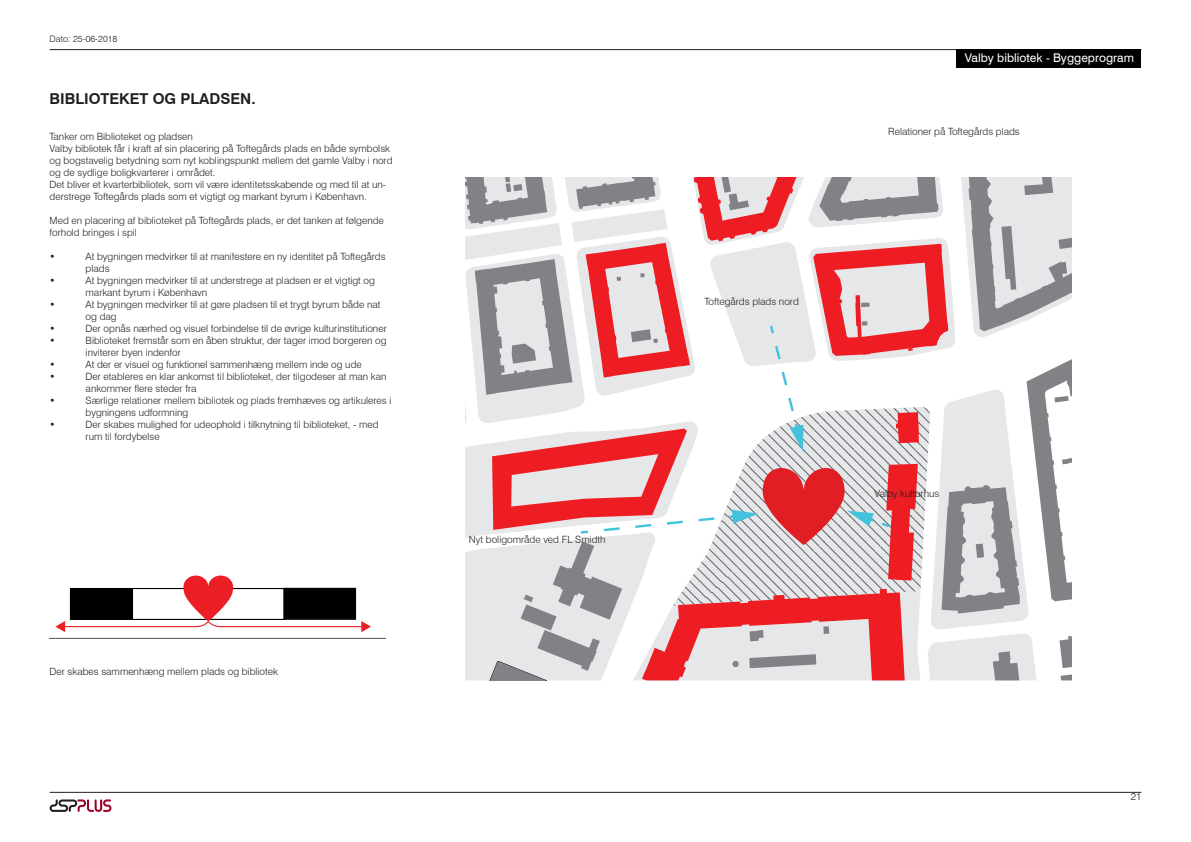
<style>
.page{position:relative;width:1191px;height:842px;background:#fff}
.page>*{position:absolute;margin:0;border:0;box-sizing:border-box;transform-origin:0 0}
.t1{font:700 15px "Swiss 721 BT";color:#231f20}
.t2{font:12px "Swiss 721 BT";color:#fff}
.t3{font:300 10px/12px "Swiss 721 BT";color:#231f20}
.t4{font:300 9px "Swiss 721 BT";color:#231f20}
</style>
<div class="page">
<hr style="left:50px;top:49px;width:1091px;height:1px;background:#231f20">
<div style="left:956px;top:50px;width:185px;height:18px;background:#000001"></div>
<hr style="left:50px;top:792px;width:1091px;height:1px;background:#231f20">
<svg style="left:50px;top:799px;width:61px;height:13px"></svg>
<svg style="left:465px;top:178px;width:606px;height:503px"></svg>
<hr style="left:49px;top:638px;width:336px;height:1px;background:#000001">
<svg style="left:55px;top:576px;width:316px;height:56px"></svg>
<p class="t4" style="left:50px;top:34px;width:69px">Dato: 25-06-2018</p>
<h1 class="t1" style="left:50px;top:90px;width:207px">BIBLIOTEKET OG PLADSEN.</h1>
<p class="t3" style="left:50px;top:130px;width:344px">Tanker om Biblioteket og pladsen<br>Valby bibliotek får i kraft af sin placering på Toftegårds plads en både symbolsk og bogstavelig betydning som nyt koblingspunkt mellem det gamle Valby i nord og de sydlige boligkvarterer i området.<br>Det bliver et kvarterbibliotek, som vil være identitetsskabende og med til at un&shy;derstrege Toftegårds plads som et vigtigt og markant byrum i København.</p>
<p class="t3" style="left:50px;top:214px;width:336px">Med en placering af biblioteket på Toftegårds plads, er det tanken at følgende forhold bringes i spil</p>
<p class="t3" style="left:50px;top:250px;width:7px">•</p>
<p class="t3" style="left:86px;top:250px;width:301px">At bygningen medvirker til at manifestere en ny identitet på Toftegårds plads</p>
<p class="t3" style="left:50px;top:274px;width:7px">•</p>
<p class="t3" style="left:86px;top:274px;width:291px">At bygningen medvirker til at understrege at pladsen er et vigtigt og markant byrum i København</p>
<p class="t3" style="left:50px;top:298px;width:7px">•</p>
<p class="t3" style="left:86px;top:298px;width:296px">At bygningen medvirker til at gøre pladsen til et trygt byrum både nat og dag</p>
<p class="t3" style="left:50px;top:322px;width:7px">•</p>
<p class="t3" style="left:86px;top:322px;width:303px">Der opnås nærhed og visuel forbindelse til de øvrige kulturinstitutioner</p>
<p class="t3" style="left:50px;top:334px;width:7px">•</p>
<p class="t3" style="left:86px;top:334px;width:302px">Biblioteket fremstår som en åben struktur, der tager imod borgeren og inviterer byen indenfor</p>
<p class="t3" style="left:50px;top:358px;width:7px">•</p>
<p class="t3" style="left:86px;top:358px;width:278px">At der er visuel og funktionel sammenhæng mellem inde og ude</p>
<p class="t3" style="left:50px;top:370px;width:7px">•</p>
<p class="t3" style="left:86px;top:370px;width:302px">Der etableres en klar ankomst til biblioteket, der tilgodeser at man kan ankommer flere steder fra</p>
<p class="t3" style="left:50px;top:394px;width:7px">•</p>
<p class="t3" style="left:86px;top:394px;width:307px">Særlige relationer mellem bibliotek og plads fremhæves og artikuleres i bygningens udformning</p>
<p class="t3" style="left:50px;top:418px;width:7px">•</p>
<p class="t3" style="left:86px;top:418px;width:294px">Der skabes mulighed for udeophold i tilknytning til biblioteket, - med rum til fordybelse</p>
<p class="t3" style="left:50px;top:665px;width:230px">Der skabes sammenhæng mellem plads og bibliotek</p>
<p class="t3" style="left:469px;top:533px;width:138px">Nyt boligområde ved FL Smidth</p>
<p class="t3" style="left:704px;top:295px;width:96px">Toftegårds plads nord</p>
<p class="t2" style="left:964px;top:53px;width:171px">Valby bibliotek - Byggeprogram</p>
<p class="t3" style="left:888px;top:126px;width:133px">Relationer på Toftegårds plads</p>
<p class="t3" style="left:874px;top:487px;width:67px">Valby kulturhus</p>
<p class="t3" style="left:1130px;top:790px;width:12px">21</p>
</div>
